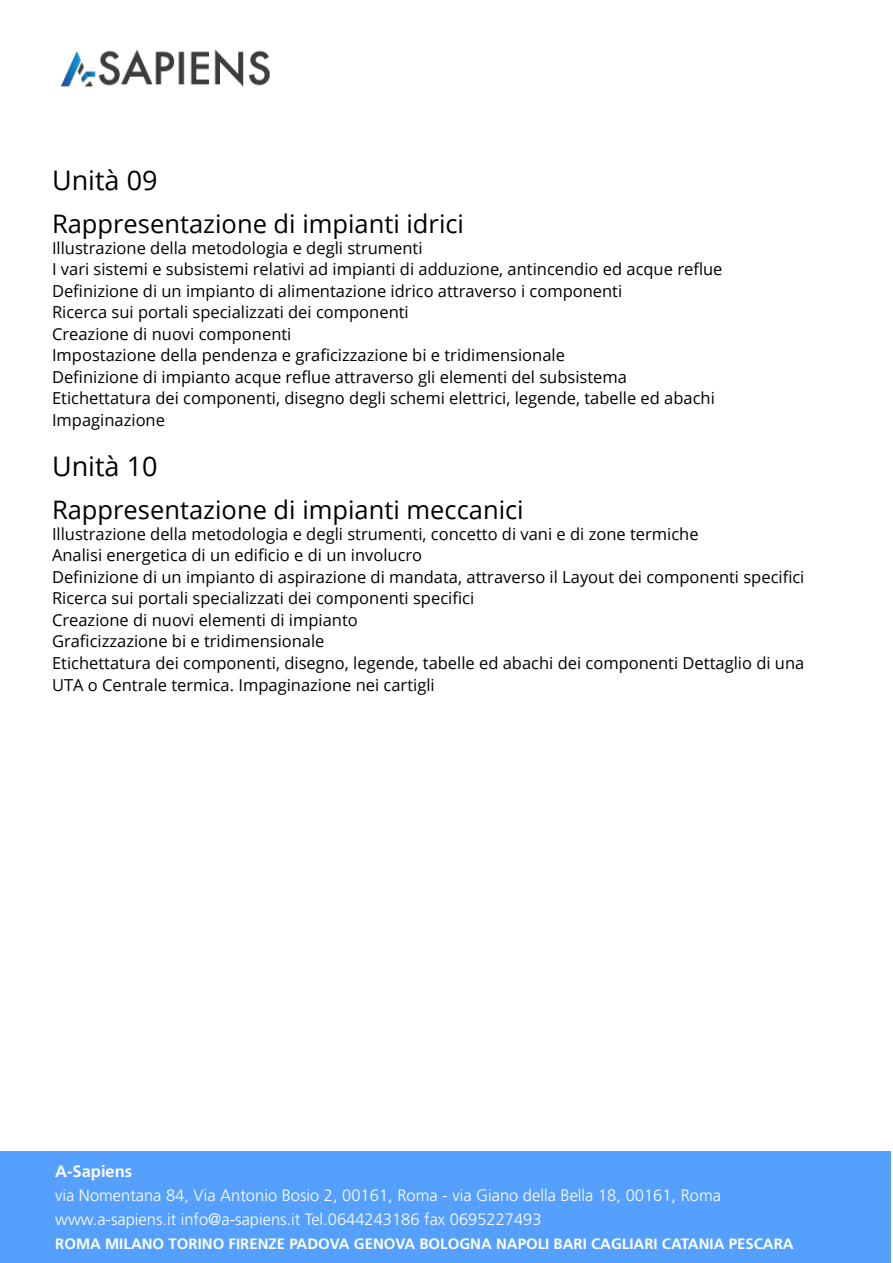
<style>
.page{position:relative;width:893px;height:1263px;background:#fff}
.page>*{position:absolute;margin:0;border:0;box-sizing:border-box;transform-origin:0 0}
.t1{font:27px "Open Sans";color:#000}
.t2{font:25.5px "Open Sans";color:#000}
.t3{font:16.5px/21.5px "Open Sans";color:#000}
.t4{font:300 16.5px/24px "Frutiger LT Std";color:#fff}
.t5{font:700 16.5px "Frutiger LT Std";color:#fff}
.t6{font:700 15px "Frutiger LT Std";color:#fff}
</style>
<div class="page">
<img style="left:61px;top:49px;width:209px;height:38px">
<div style="left:0;top:1151px;width:890px;height:112px;background:#55a0ff"></div>
<h1 class="t1" style="left:52px;top:161px;width:107px">Unità 09</h1>
<h2 class="t2" style="left:52px;top:206px;width:414px">Rappresentazione di impianti idrici</h2>
<p class="t3" style="left:52px;top:237px;width:672px">Illustrazione della metodologia e degli strumenti<br>I vari sistemi e subsistemi relativi ad impianti di adduzione, antincendio ed acque reflue Definizione di un impianto di alimentazione idrico attraverso i componenti<br>Ricerca sui portali specializzati dei componenti<br>Creazione di nuovi componenti<br>Impostazione della pendenza e graficizzazione bi e tridimensionale<br>Definizione di impianto acque reflue attraverso gli elementi del subsistema Etichettatura dei componenti, disegno degli schemi elettrici, legende, tabelle ed abachi Impaginazione</p>
<h1 class="t1" style="left:52px;top:447px;width:107px">Unità 10</h1>
<h2 class="t2" style="left:52px;top:492px;width:473px">Rappresentazione di impianti meccanici</h2>
<p class="t3" style="left:52px;top:523px;width:754px">Illustrazione della metodologia e degli strumenti, concetto di vani e di zone termiche<br>Analisi energetica di un edificio e di un involucro<br>Definizione di un impianto di aspirazione di mandata, attraverso il Layout dei componenti specifici Ricerca sui portali specializzati dei componenti specifici<br>Creazione di nuovi elementi di impianto<br>Graficizzazione bi e tridimensionale<br>Etichettatura dei componenti, disegno, legende, tabelle ed abachi dei componenti Dettaglio di una UTA o Centrale termica. Impaginazione nei cartigli</p>
<p class="t5" style="left:55px;top:1161px;width:79px">A-Sapiens</p>
<p class="t4" style="left:55px;top:1183px;width:667px">via Nomentana 84, Via Antonio Bosio 2, 00161, Roma - via Giano della Bella 18, 00161, Roma www.a-sapiens.it info@a-sapiens.it Tel.0644243186 fax 0695227493</p>
<p class="t6" style="left:55px;top:1235px;width:740px">ROMA MILANO TORINO FIRENZE PADOVA GENOVA BOLOGNA NAPOLI BARI CAGLIARI CATANIA PESCARA</p>
</div>
